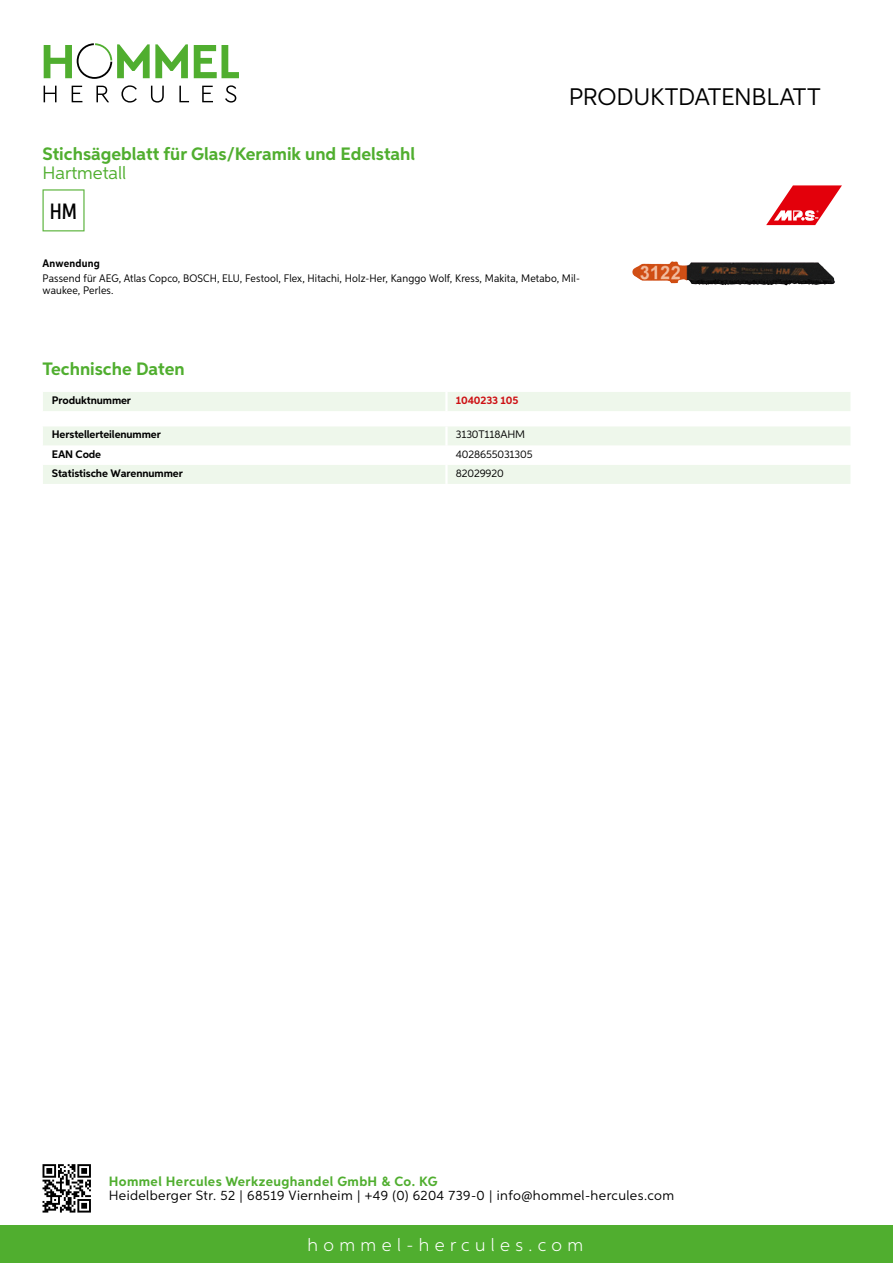
<style>
.page{position:relative;width:893px;height:1263px;background:#fff}
.page>*{position:absolute;margin:0;border:0;box-sizing:border-box;transform-origin:0 0}
.t1{font:24px "Aspira";letter-spacing:-.01em;color:#000}
.t2{font:500 22.2px "Aspira XX Nar";color:#000}
.t3{font:700 18px "Aspira";color:#50ae2f}
.t4{font:300 18px "Aspira";letter-spacing:.3em;color:#fff}
.t5{font:18px "Aspira";color:#50ae2f}
.t6{font:13.5px "Aspira";letter-spacing:.03em;color:#000}
.t7{font:700 13.5px "Aspira";letter-spacing:.03em;color:#50ae2f}
.t8{font:10.95px/12px "Aspira Nar";letter-spacing:.015em;color:#000}
.t9{font:700 10.95px "Aspira";letter-spacing:-.01em;color:#000}
.t10{font:10.95px "Aspira";letter-spacing:-.01em;color:#000}
.t11{font:700 10.95px "Aspira";letter-spacing:-.01em;color:#cd1013}
.t12{font:700 10.95px "Aspira Nar";letter-spacing:.02em;color:#000}
</style>
<div class="page">
<div style="left:0;top:1226px;width:893px;height:37px;background:#50ae2f"></div>
<svg style="left:43px;top:1164px;width:48px;height:48px"></svg>
<svg style="left:194px;top:45px;width:45px;height:33px"></svg>
<svg style="left:44px;top:43px;width:144px;height:36px"></svg>
<svg style="left:44px;top:86px;width:13px;height:16px"></svg>
<svg style="left:72px;top:86px;width:10px;height:16px"></svg>
<svg style="left:96px;top:86px;width:13px;height:16px"></svg>
<svg style="left:121px;top:85px;width:16px;height:18px"></svg>
<svg style="left:151px;top:86px;width:13px;height:17px"></svg>
<svg style="left:179px;top:86px;width:10px;height:16px"></svg>
<svg style="left:202px;top:86px;width:11px;height:16px"></svg>
<svg style="left:225px;top:85px;width:11px;height:18px"></svg>
<div style="left:43px;top:392px;width:807px;height:19px;background:#eef7eb"></div>
<hr style="left:445px;top:392px;width:3px;height:19px;background:#fff">
<svg style="left:43px;top:426px;width:807px;height:58px"></svg>
<hr style="left:445px;top:465px;width:3px;height:19px;background:#fff">
<svg style="left:43px;top:189px;width:42px;height:42px"></svg>
<img style="left:632px;top:261px;width:203px;height:25px">
<svg style="left:766px;top:185px;width:76px;height:40px"></svg>
<h3 class="t3" style="left:43px;top:142px;width:374px">Stichsägeblatt für Glas/Keramik und Edelstahl</h3>
<h3 class="t5" style="left:43px;top:162px;width:85px">Hartmetall</h3>
<h2 class="t2" style="left:50px;top:197px;width:29px">HM</h2>
<h1 class="t1" style="left:569px;top:82px;width:253px">Produktdatenblatt</h1>
<p class="t12" style="left:43px;top:257px;width:59px">Anwendung</p>
<p class="t8" style="left:43px;top:273px;width:539px">Passend für AEG, Atlas Copco, BOSCH, ELU, Festool, Flex, Hitachi, Holz-Her, Kanggo Wolf, Kress, Makita, Metabo, Mil&shy;waukee, Perles.</p>
<h3 class="t3" style="left:43px;top:358px;width:144px">Technische Daten</h3>
<p class="t9" style="left:52px;top:393px;width:81px">Produktnummer</p>
<p class="t11" style="left:456px;top:393px;width:64px">1040233 105</p>
<p class="t9" style="left:52px;top:428px;width:111px">Herstellerteilenummer</p>
<p class="t10" style="left:456px;top:428px;width:71px">3130T118AHM</p>
<p class="t9" style="left:52px;top:447px;width:51px">EAN Code</p>
<p class="t10" style="left:456px;top:447px;width:78px">4028655031305</p>
<p class="t9" style="left:52px;top:466px;width:132px">Statistische Warennummer</p>
<p class="t10" style="left:456px;top:466px;width:49px">82029920</p>
<p class="t7" style="left:109px;top:1172px;width:330px">Hommel Hercules Werkzeughandel GmbH &amp; Co. KG</p>
<p class="t6" style="left:109px;top:1187px;width:567px">Heidelberger Str. 52 | 68519 Viernheim | +49 (0) 6204 739-0 | info@hommel-hercules.com</p>
<h3 class="t4" style="left:307px;top:1234px;width:277px">hommel-hercules.com</h3>
</div>
